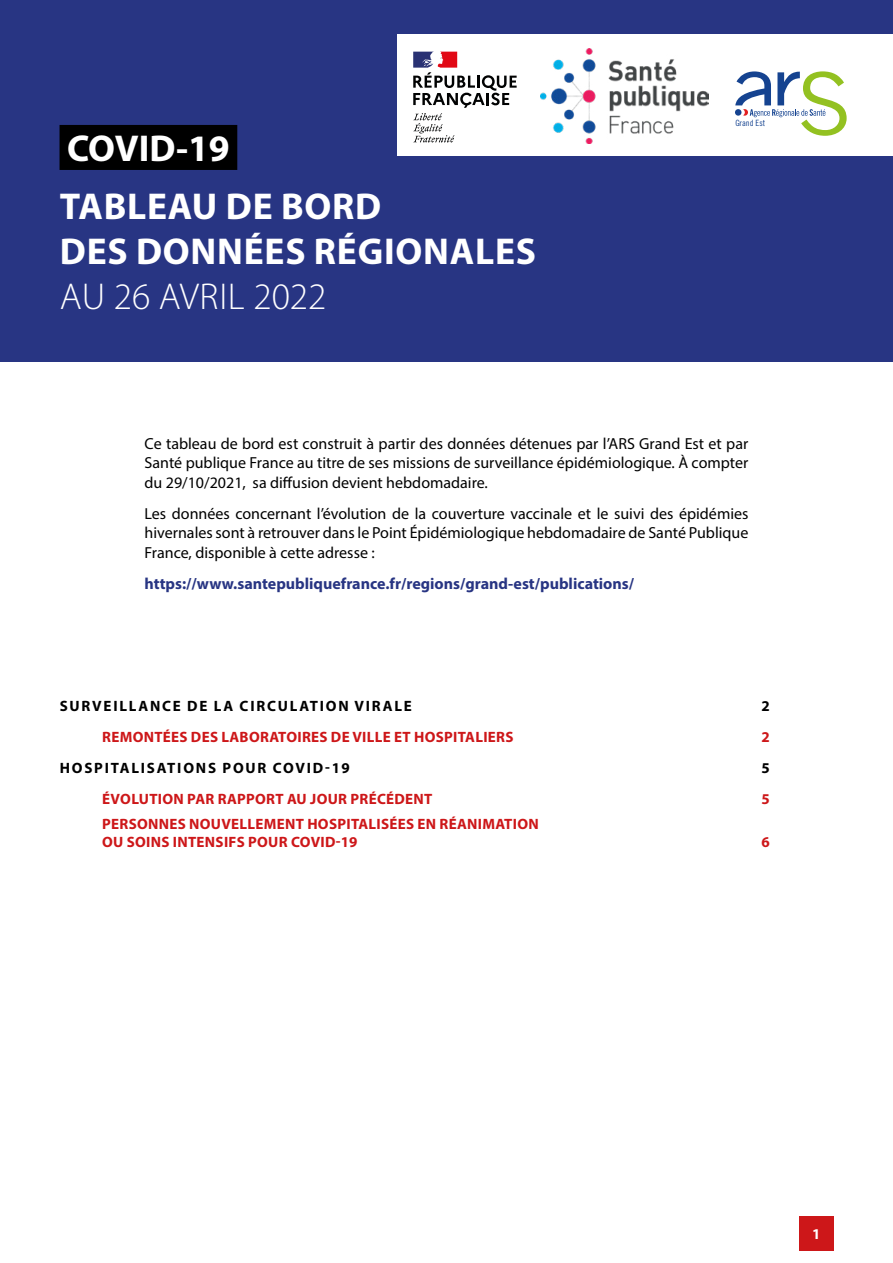
<style>
.page{position:relative;width:893px;height:1263px;background:#fff}
.page>*{position:absolute;margin:0;border:0;box-sizing:border-box;transform-origin:0 0}
.t1{font:700 37.5px/57.8px "Myriad Pro";letter-spacing:.02em;color:#fff}
.t2{font:300 37.5px "Myriad Pro";color:#fff}
.t3{font:16.05px/19.2px "Myriad Pro";color:#000;text-align:justify}
.t4{font:700 16.05px "Myriad Pro";color:#283583}
.t5{font:700 15px/18px "Myriad Pro";letter-spacing:.02em;color:#cd1719}
.t6{font:700 15px "Myriad Pro";letter-spacing:.12em;color:#000}
.t7{font:700 15px "Myriad Pro";color:#fff}
.t8{font:8.7px "Trade Gothic LT Std Cn 18";color:#154390}
</style>
<div class="page">
<div style="left:0;top:0;width:893px;height:361px;background:#283583"></div>
<div style="left:397px;top:34px;width:496px;height:121px;background:#fff"></div>
<div style="left:60px;top:125px;width:177px;height:45px;background:#000"></div>
<div style="left:799px;top:1216px;width:34px;height:34px;background:#cd1719"></div>
<img style="left:540px;top:49px;width:169px;height:95px">
<svg style="left:735px;top:71px;width:112px;height:65px"></svg>
<svg style="left:413px;top:52px;width:104px;height:90px"></svg>
<h1 class="t1" style="left:60px;top:118px;width:323px">COVID-19<br>TABLEAU DE BORD</h1>
<h1 class="t1" style="left:60px;top:221px;width:478px">DES DONNÉES RÉGIONALES</h1>
<h1 class="t2" style="left:60px;top:274px;width:268px">AU 26 AVRIL 2022</h1>
<p class="t8" style="left:735px;top:118px;width:31px">Grand Est</p>
<p class="t3" style="left:145px;top:434px;width:605px">Ce tableau de bord est construit à partir des données détenues par l’ARS Grand Est et par Santé publique France au titre de ses missions de surveillance épidémiologique. À compter du 29/10/2021, sa diffusion devient hebdomadaire.</p>
<p class="t3" style="left:145px;top:504px;width:605px">Les données concernant l’évolution de la couverture vaccinale et le suivi des épidémies hivernales sont à retrouver dans le Point Épidémiologique hebdomadaire de Santé Publique France, disponible à cette adresse :</p>
<p class="t4" style="left:145px;top:573px;width:491px">https://www.santepubliquefrance.fr/regions/grand-est/publications/</p>
<p class="t6" style="left:60px;top:696px;width:354px">SURVEILLANCE DE LA CIRCULATION VIRALE</p>
<p class="t6" style="left:762px;top:696px;width:10px">2</p>
<p class="t5" style="left:102px;top:728px;width:413px">REMONTÉES DES LABORATOIRES DE VILLE ET HOSPITALIERS</p>
<p class="t5" style="left:762px;top:728px;width:10px">2</p>
<p class="t6" style="left:60px;top:758px;width:292px">HOSPITALISATIONS POUR COVID-19</p>
<p class="t6" style="left:762px;top:758px;width:10px">5</p>
<p class="t5" style="left:102px;top:789px;width:332px">ÉVOLUTION PAR RAPPORT AU JOUR PRÉCÉDENT</p>
<p class="t5" style="left:761px;top:789px;width:10px">5</p>
<p class="t5" style="left:102px;top:815px;width:438px">PERSONNES NOUVELLEMENT HOSPITALISÉES EN RÉANIMATION<br>OU SOINS INTENSIFS POUR COVID-19</p>
<p class="t5" style="left:761px;top:833px;width:10px">6</p>
<p class="t7" style="left:812px;top:1224px;width:10px">1</p>
</div>
